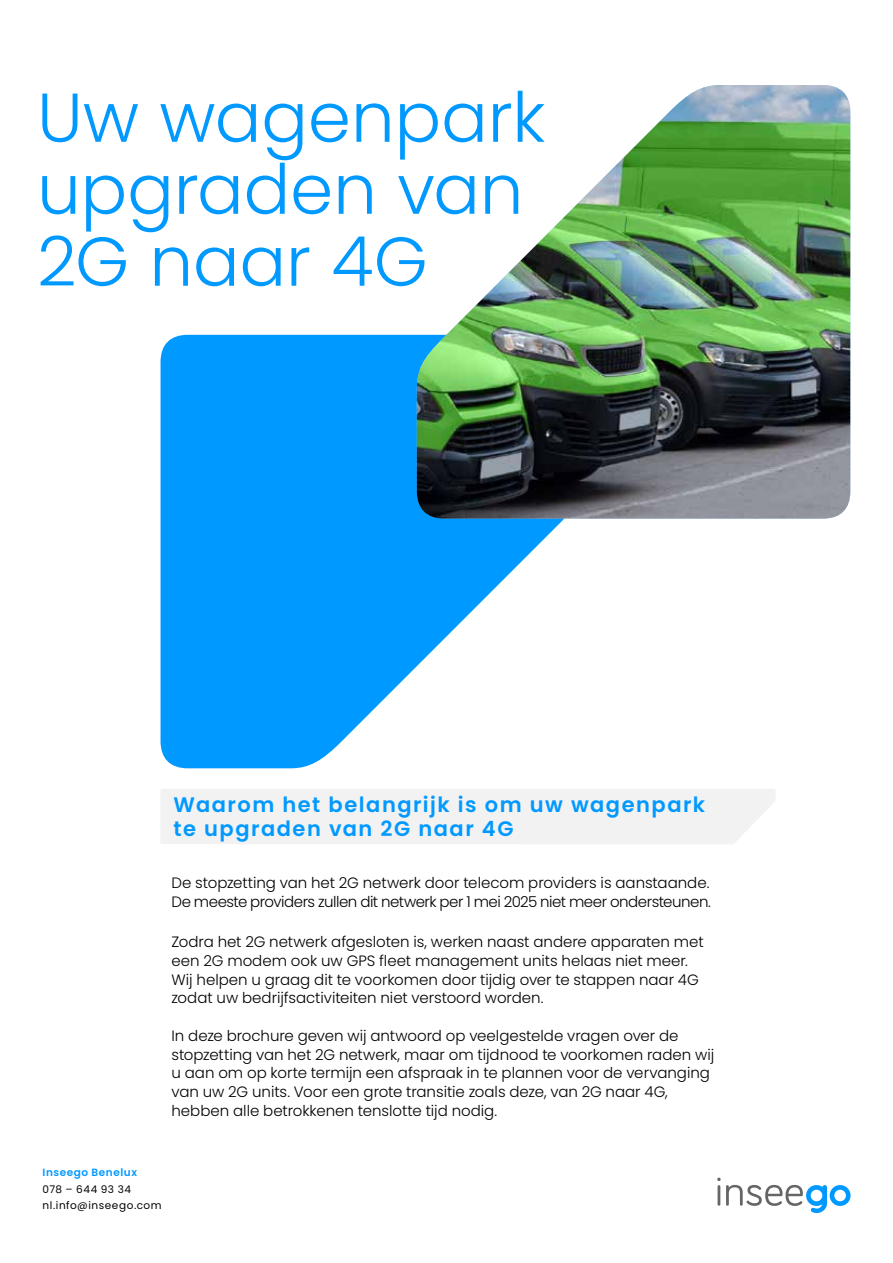
<style>
.page{position:relative;width:893px;height:1263px;background:#fff}
.page>*{position:absolute;margin:0;border:0;box-sizing:border-box;transform-origin:0 0}
.t1{font:300 69px/72px "Poppins";color:#09f}
.t2{font:600 21px/24px "Poppins";letter-spacing:.07em;color:#09f}
.t3{font:300 15px/18.8px "Poppins";color:#000}
.t4{font:300 15px/18.8px "Poppins";letter-spacing:-.03em;color:#000}
.t5{font:10.5px/16.5px "Poppins";letter-spacing:.05em;color:#000}
.t6{font:600 10.5px "Poppins";letter-spacing:.055em;color:#09f}
</style>
<div class="page">
<svg style="left:717px;top:1177px;width:133px;height:36px"></svg>
<svg style="left:161px;top:335px;width:433px;height:433px;fill:#09f"></svg>
<img style="left:417px;top:85px;width:433px;height:433px">
<div style="left:161px;top:789px;width:614px;height:55px;background:#f2f2f2"></div>
<h1 class="t1" style="left:37px;top:82px;width:510px">Uw wagenpark upgraden van<br>2G naar 4G</h1>
<h2 class="t2" style="left:174px;top:793px;width:533px">Waarom het belangrijk is om uw wagenpark te upgraden van 2G naar 4G</h2>
<p class="t4" style="left:171px;top:873px;width:541px">De stopzetting van het 2G netwerk door telecom providers is aanstaande.<br>De meeste providers zullen dit netwerk per 1 mei 2025 niet meer ondersteunen.</p>
<p class="t3" style="left:171px;top:933px;width:534px">Zodra het 2G netwerk afgesloten is, werken naast andere apparaten met een 2G modem ook uw GPS fleet management units helaas niet meer.<br>Wij helpen u graag dit te voorkomen door tijdig over te stappen naar 4G zodat uw bedrijfsactiviteiten niet verstoord worden.</p>
<p class="t3" style="left:171px;top:1026px;width:544px">In deze brochure geven wij antwoord op veelgestelde vragen over de stopzetting van het 2G netwerk, maar om tijdnood te voorkomen raden wij u aan om op korte termijn een afspraak in te plannen voor de vervanging van uw 2G units. Voor een grote transitie zoals deze, van 2G naar 4G, hebben alle betrokkenen tenslotte tijd nodig.</p>
<p class="t6" style="left:43px;top:1167px;width:96px">Inseego Benelux</p>
<p class="t5" style="left:43px;top:1181px;width:121px">078 – 644 93 34 nl.info@inseego.com</p>
</div>
